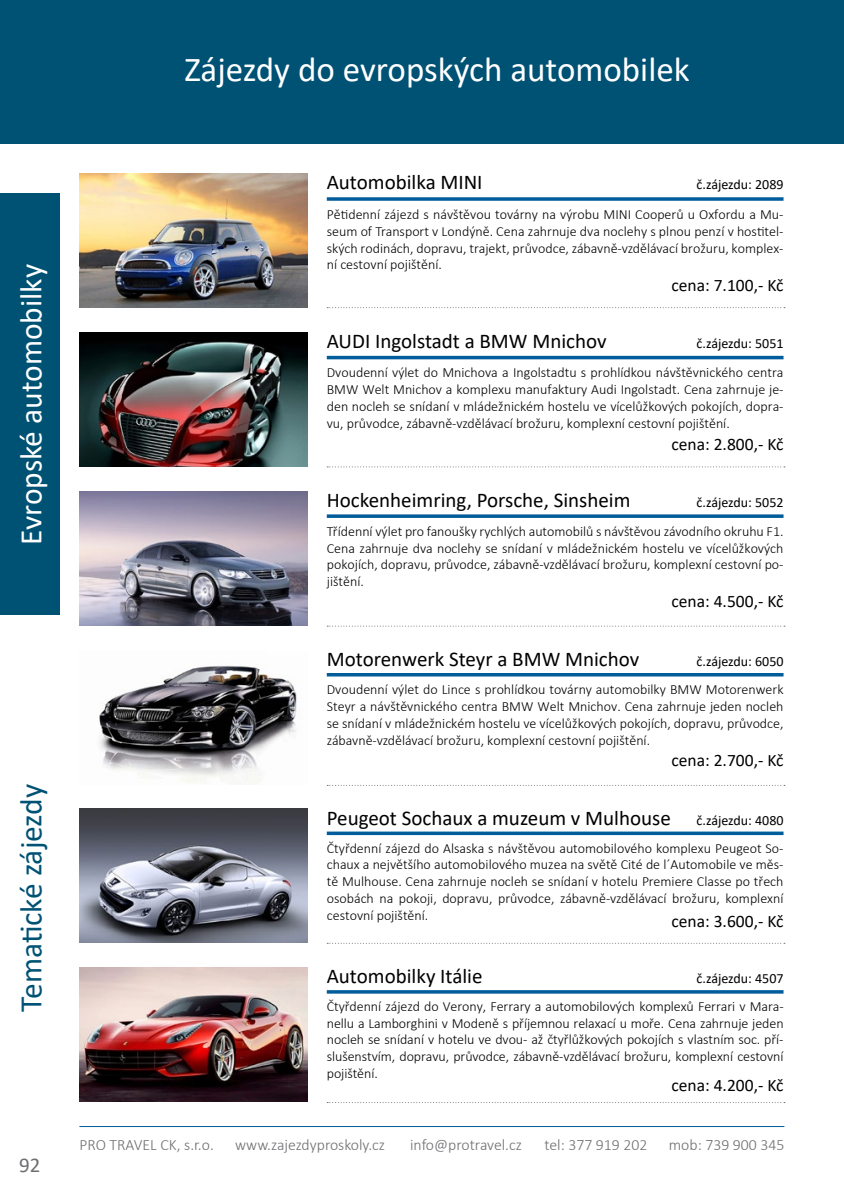
<style>
.page{position:relative;width:844px;height:1191px;background:#fff}
.page>*{position:absolute;margin:0;border:0;box-sizing:border-box;transform-origin:0 0}
.t1{font:35px "Calibri";color:#fff}
.t2{font:31.5px "Calibri";color:#fff}
.t3{font:31.5px "Calibri";letter-spacing:-.01em;color:#005274}
.t4{font:21px "Calibri";color:#000}
.t5{font:21px "Calibri";color:#6d6e71}
.t6{font:17.5px "Calibri";color:#000}
.t7{font:300 15.75px "Calibri";color:#6d6e71}
.t8{font:300 14px/16.8px "Calibri";color:#000;text-align:justify}
.t9{font:14px "Calibri";color:#000}
</style>
<div class="page">
<div style="left:0;top:193px;width:60px;height:422px;background:#005274"></div>
<hr style="left:79px;top:1126px;width:705px;height:1px;background:#005c9a">
<div style="left:0;top:0;width:843px;height:144px;background:#005274"></div>
<svg style="left:327px;top:197px;width:456px;height:4px;background:#1f6fa6"></svg>
<hr style="left:327px;top:356px;width:456px;height:3px;background:#005c9a">
<svg style="left:327px;top:514px;width:456px;height:4px;background:#1f6fa6"></svg>
<hr style="left:327px;top:673px;width:456px;height:3px;background:#005c9a">
<svg style="left:327px;top:831px;width:456px;height:4px;background:#2473a8"></svg>
<hr style="left:327px;top:990px;width:456px;height:3px;background:#005c9a">
<img style="left:79px;top:174px;width:229px;height:134px">
<img style="left:79px;top:332px;width:229px;height:134px">
<img style="left:79px;top:491px;width:229px;height:134px">
<img style="left:99px;top:665px;width:198px;height:119px">
<img style="left:79px;top:809px;width:229px;height:134px">
<img style="left:79px;top:967px;width:229px;height:134px">
<svg style="left:327px;top:307px;width:457px;height:1px"></svg>
<svg style="left:327px;top:625px;width:457px;height:1px"></svg>
<svg style="left:327px;top:943px;width:457px;height:1px"></svg>
<svg style="left:327px;top:466px;width:457px;height:1px"></svg>
<svg style="left:327px;top:785px;width:457px;height:1px"></svg>
<svg style="left:327px;top:1102px;width:457px;height:1px"></svg>
<h1 class="t1" style="left:184px;top:45px;width:506px">Zájezdy do evropských automobilek</h1>
<h2 class="t2" style="left:9px;top:545px;width:282px;rotate:-90deg">Evropské automobilky</h2>
<h2 class="t3" style="left:9px;top:1011px;width:229px;rotate:-90deg">Tematické zájezdy</h2>
<h3 class="t5" style="left:19px;top:1150px;width:23px">92</h3>
<h3 class="t4" style="left:327px;top:168px;width:157px">Automobilka MINI</h3>
<p class="t9" style="left:696px;top:175px;width:88px">č.zájezdu: 2089</p>
<p class="t8" style="left:327px;top:206px;width:458px">Pětidenní zájezd s návštěvou továrny na výrobu MINI Cooperů u Oxfordu a Mu&shy;seum of Transport v Londýně. Cena zahrnuje dva noclehy s plnou penzí v hostitel&shy;ských rodinách, dopravu, trajekt, průvodce, zábavně-vzdělávací brožuru, komplex&shy;ní cestovní pojištění.</p>
<h3 class="t4" style="left:327px;top:327px;width:281px">AUDI Ingolstadt a BMW Mnichov</h3>
<p class="t6" style="left:671px;top:273px;width:114px">cena: 7.100,- Kč</p>
<p class="t9" style="left:696px;top:334px;width:88px">č.zájezdu: 5051</p>
<p class="t8" style="left:327px;top:364px;width:458px">Dvoudenní výlet do Mnichova a Ingolstadtu s prohlídkou návštěvnického centra BMW Welt Mnichov a komplexu manufaktury Audi Ingolstadt. Cena zahrnuje je&shy;den nocleh se snídaní v mládežnickém hostelu ve vícelůžkových pokojích, dopra&shy;vu, průvodce, zábavně-vzdělávací brožuru, komplexní cestovní pojištění.</p>
<h3 class="t4" style="left:327px;top:485px;width:305px">Hockenheimring, Porsche, Sinsheim</h3>
<p class="t6" style="left:671px;top:432px;width:114px">cena: 2.800,- Kč</p>
<p class="t9" style="left:696px;top:493px;width:88px">č.zájezdu: 5052</p>
<p class="t8" style="left:327px;top:522px;width:458px">Třídenní výlet pro fanoušky rychlých automobilů s návštěvou závodního okruhu F1.<br>Cena zahrnuje dva noclehy se snídaní v mládežnickém hostelu ve vícelůžkových pokojích, dopravu, průvodce, zábavně-vzdělávací brožuru, komplexní cestovní po&shy;jištění.</p>
<h3 class="t4" style="left:327px;top:644px;width:314px">Motorenwerk Steyr a BMW Mnichov</h3>
<p class="t6" style="left:671px;top:589px;width:114px">cena: 4.500,- Kč</p>
<p class="t9" style="left:696px;top:651px;width:88px">č.zájezdu: 6050</p>
<p class="t8" style="left:327px;top:681px;width:458px">Dvoudenní výlet do Lince s prohlídkou továrny automobilky BMW Motorenwerk Steyr a návštěvnického centra BMW Welt Mnichov. Cena zahrnuje jeden nocleh se snídaní v mládežnickém hostelu ve vícelůžkových pokojích, dopravu, průvodce, zábavně-vzdělávací brožuru, komplexní cestovní pojištění.</p>
<p class="t6" style="left:671px;top:748px;width:114px">cena: 2.700,- Kč</p>
<h3 class="t4" style="left:327px;top:803px;width:345px">Peugeot Sochaux a muzeum v Mulhouse</h3>
<p class="t9" style="left:696px;top:810px;width:88px">č.zájezdu: 4080</p>
<p class="t8" style="left:327px;top:839px;width:458px">Čtyřdenní zájezd do Alsaska s návštěvou automobilového komplexu Peugeot So&shy;chaux a největšího automobilového muzea na světě Cité de l´Automobile ve měs&shy;tě Mulhouse. Cena zahrnuje nocleh se snídaní v hotelu Premiere Classe po třech osobách na pokoji, dopravu, průvodce, zábavně-vzdělávací brožuru, komplexní cestovní pojištění.</p>
<p class="t6" style="left:671px;top:909px;width:114px">cena: 3.600,- Kč</p>
<h3 class="t4" style="left:327px;top:962px;width:157px">Automobilky Itálie</h3>
<p class="t9" style="left:696px;top:969px;width:88px">č.zájezdu: 4507</p>
<p class="t8" style="left:327px;top:997px;width:458px">Čtyřdenní zájezd do Verony, Ferrary a automobilových komplexů Ferrari v Mara&shy;nellu a Lamborghini v Modeně s příjemnou relaxací u moře. Cena zahrnuje jeden nocleh se snídaní v hotelu ve dvou- až čtyřlůžkových pokojích s vlastním soc. pří&shy;slušenstvím, dopravu, průvodce, zábavně-vzdělávací brožuru, komplexní cestovní pojištění.</p>
<p class="t6" style="left:671px;top:1073px;width:114px">cena: 4.200,- Kč</p>
<p class="t7" style="left:79px;top:1135px;width:136px">PRO TRAVEL CK, s.r.o.</p>
<p class="t7" style="left:235px;top:1135px;width:151px">www.zajezdyproskoly.cz</p>
<p class="t7" style="left:410px;top:1135px;width:113px">info@protravel.cz</p>
<p class="t7" style="left:544px;top:1135px;width:104px">tel: 377 919 202</p>
<p class="t7" style="left:668px;top:1135px;width:117px">mob: 739 900 345</p>
</div>
